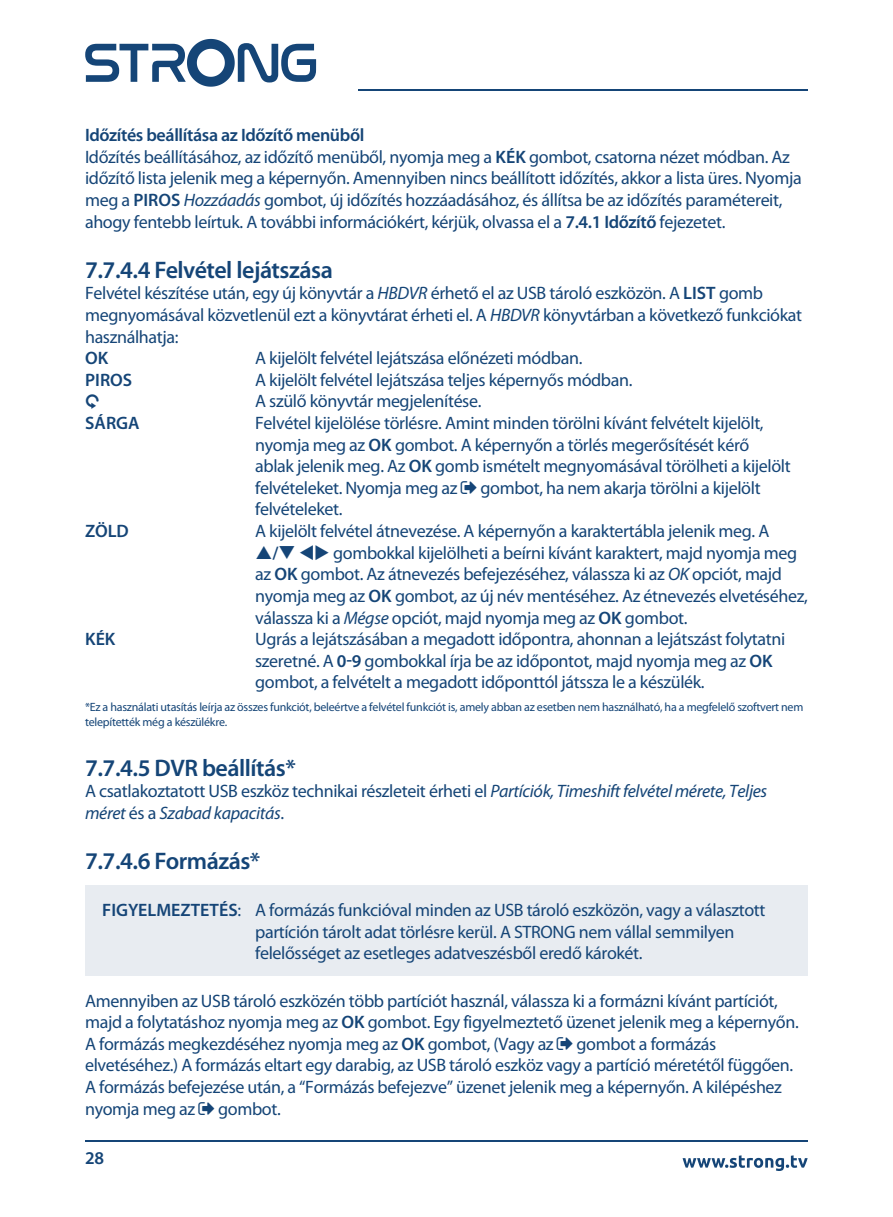
<style>
.page{position:relative;width:893px;height:1217px;background:#fff}
.page>*{position:absolute;margin:0;border:0;box-sizing:border-box;transform-origin:0 0}
.t1{font:600 24px "Myriad Pro";letter-spacing:-.02em;color:#154577}
.t2{font:18px/21.6px "Myriad Pro";letter-spacing:-.02em;color:#154577}
.t3{font:italic 18px/21.6px "Myriad Pro";letter-spacing:-.02em;color:#154577}
.t4{font:600 18px "Myriad Pro";color:#154577}
.t5{font:18px "Guifxv 2 Transports";color:#154577}
.t6{font:12px/14.4px "Myriad Pro";letter-spacing:-.02em;color:#154577}
.s1{font-weight:600}
.s2{font-style:italic}
.s3{font-style:normal}
</style>
<div class="page">
<hr style="left:358px;top:90px;width:450px;height:1px;background:#154577">
<svg style="left:85px;top:39px;width:231px;height:48px"></svg>
<hr style="left:85px;top:1140px;width:723px;height:1px;background:#154577">
<svg style="left:683px;top:1155px;width:125px;height:15px"></svg>
<div style="left:85px;top:885px;width:723px;height:150px;background:#e8ecf1"></div>
<div style="left:85px;top:976px;width:723px;height:105px;background:#fff"></div>
<p class="t2" style="left:85px;top:125px;width:718px"><span class="s1">Időzítés beállítása az Időzítő menüből<br></span>Időzítés beállításához, az időzítő menüből, nyomja meg a <span class="s1">KÉK</span> gombot, csatorna nézet módban. Az időzítő lista jelenik meg a képernyőn. Amennyiben nincs beállított időzítés, akkor a lista üres. Nyomja meg a <span class="s1">PIROS</span> <span class="s2">Hozzáadás</span> gombot, új időzítés hozzáadásához, és állítsa be az időzítés paramétereit, ahogy fentebb leírtuk. A további információkért, kérjük, olvassa el a <span class="s1">7.4.1 Időzítő</span> fejezetet.</p>
<h1 class="t1" style="left:85px;top:254px;width:249px">7.7.4.4 Felvétel lejátszása</h1>
<p class="t2" style="left:85px;top:283px;width:719px">Felvétel készítése után, egy új könyvtár a <span class="s2">HBDVR</span> érhető el az USB tároló eszközön. A <span class="s1">LIST</span> gomb megnyomásával közvetlenül ezt a könyvtárat érheti el. A <span class="s2">HBDVR</span> könyvtárban a következő funkciókat használhatja:</p>
<p class="t4" style="left:85px;top:346px;width:25px">OK</p>
<p class="t2" style="left:255px;top:347px;width:329px">A kijelölt felvétel lejátszása előnézeti módban.</p>
<p class="t4" style="left:85px;top:368px;width:49px">PIROS</p>
<p class="t2" style="left:255px;top:369px;width:379px">A kijelölt felvétel lejátszása teljes képernyős módban.</p>
<p class="t5" style="left:85px;top:393px;width:16px">9</p>
<p class="t2" style="left:255px;top:391px;width:228px">A szülő könyvtár megjelenítése.</p>
<p class="t4" style="left:85px;top:411px;width:56px">SÁRGA</p>
<p class="t2" style="left:255px;top:412px;width:537px">Felvétel kijelölése törlésre. Amint minden törölni kívánt felvételt kijelölt, nyomja meg az <span class="s1">OK</span> gombot. A képernyőn a törlés megerősítését kérő ablak jelenik meg. Az <span class="s1">OK</span> gomb ismételt megnyomásával törölheti a kijelölt felvételeket. Nyomja meg az</p>
<p class="t2" style="left:480px;top:477px;width:282px">gombot, ha nem akarja törölni a kijelölt</p>
<p class="t2" style="left:255px;top:499px;width:89px">felvételeket.</p>
<p class="t4" style="left:85px;top:519px;width:45px">ZÖLD</p>
<p class="t2" style="left:255px;top:520px;width:516px">A kijelölt felvétel átnevezése. A képernyőn a karaktertábla jelenik meg. A</p>
<p class="t2" style="left:272px;top:542px;width:526px"><span class="s1">/</span>❑ ▼◆ gombokkal kijelölheti a beírni kívánt karaktert, majd nyomja meg</p>
<p class="t2" style="left:255px;top:563px;width:528px">az <span class="s1">OK</span> gombot. Az átnevezés befejezéséhez, válassza ki az <span class="s2">OK</span> opciót, majd</p>
<p class="t2" style="left:255px;top:585px;width:554px">nyomja meg az <span class="s1">OK</span> gombot, az új név mentéséhez. Az étnevezés elvetéséhez,</p>
<p class="t2" style="left:255px;top:607px;width:434px">válassza ki a <span class="s2">Mégse</span> opciót, majd nyomja meg az <span class="s1">OK</span> gombot.</p>
<p class="t4" style="left:85px;top:627px;width:32px">KÉK</p>
<p class="t2" style="left:255px;top:628px;width:532px">Ugrás a lejátszásában a megadott időpontra, ahonnan a lejátszást folytatni szeretné. A <span class="s1">0-9</span> gombokkal írja be az időpontot, majd nyomja meg az <span class="s1">OK </span>gombot, a felvételt a megadott időponttól játssza le a készülék.</p>
<p class="t6" style="left:85px;top:700px;width:720px">*Ez a használati utasítás leírja az összes funkciót, beleértve a felvétel funkciót is, amely abban az esetben nem használható, ha a megfelelő szoftvert nem telepítették még a készülékre.</p>
<h1 class="t1" style="left:85px;top:752px;width:212px">7.7.4.5 DVR beállítás*</h1>
<p class="t3" style="left:85px;top:780px;width:684px"><span class="s3">A csatlakoztatott USB eszköz technikai részleteit érheti el</span> Partí ciók, Timeshift felvétel mérete, Teljes méret <span class="s3">és a</span> Szabad kapacitás<span class="s3">.</span></p>
<h1 class="t1" style="left:85px;top:845px;width:177px">7.7.4.6 Formázás*</h1>
<p class="t2" style="left:255px;top:899px;width:512px;text-indent:-153px"><span class="s1">FIGYELMEZTETÉS</span>: A formázás funkcióval minden az USB tároló eszközön, vagy a választott partíción tárolt adat törlésre kerül. A STRONG nem vállal semmilyen felelősséget az esetleges adatveszésből eredő károkét.</p>
<p class="t2" style="left:85px;top:989px;width:715px">Amennyiben az USB tároló eszközén több partíciót használ, válassza ki a formázni kívánt partíciót, majd a folytatáshoz nyomja meg az <span class="s1">OK</span> gombot. Egy figyelmeztető üzenet jelenik meg a képernyőn.<br>A formázás megkezdéséhez nyomja meg az <span class="s1">OK</span> gombot, (Vagy az</p>
<p class="t2" style="left:85px;top:1033px;width:710px;text-indent:492px">gombot a formázás elvetéséhez.) A formázás eltart egy darabig, az USB tároló eszköz vagy a partíció méretétől függően.<br>A formázás befejezése után, a “Formázás befejezve” üzenet jelenik meg a képernyőn. A kilépéshez nyomja meg az</p>
<p class="t2" style="left:218px;top:1097px;width:64px">gombot.</p>
<p class="t4" style="left:85px;top:1146px;width:20px">28</p>
</div>
